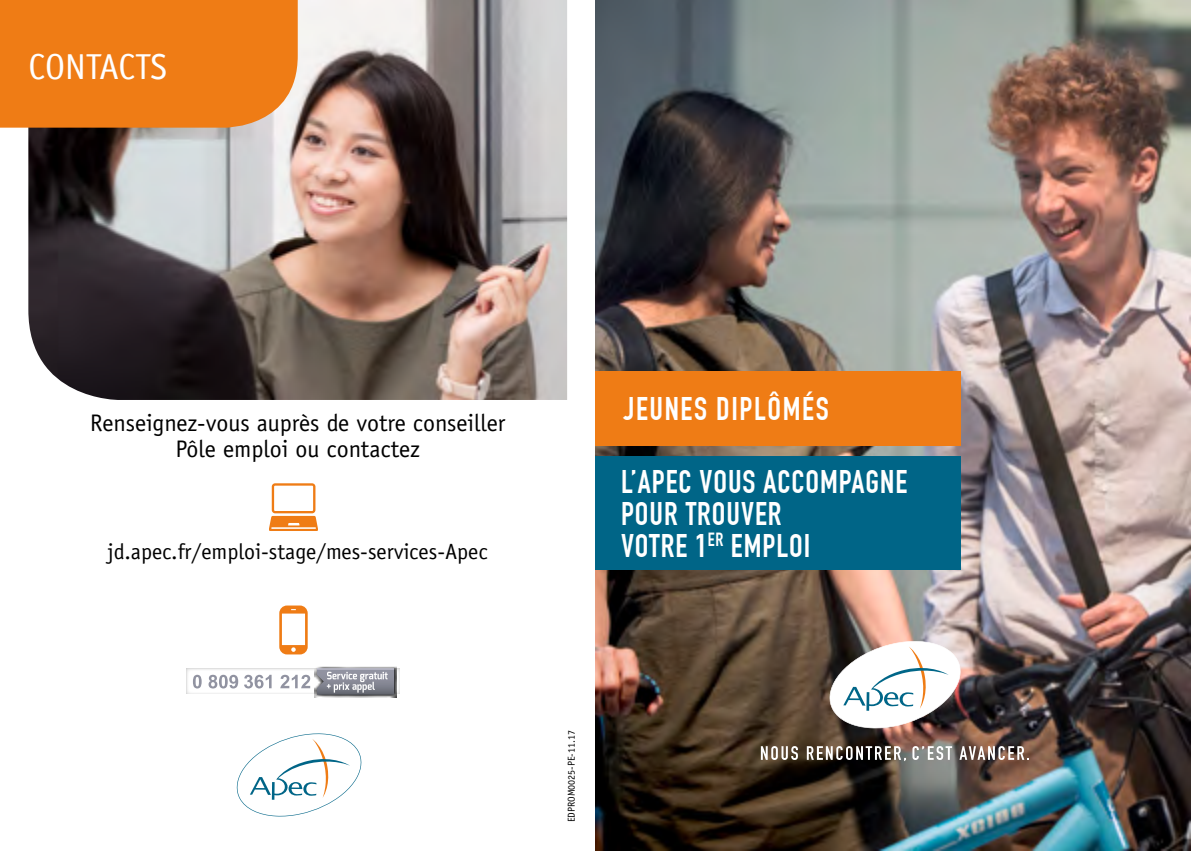
<style>
.page{position:relative;width:1191px;height:851px;background:#fff}
.page>*{position:absolute;margin:0;border:0;box-sizing:border-box;transform-origin:0 0}
.t1{font:36px "Officina Sans";color:#fff}
.t2{font:700 32px/32px "DIN Condensed";letter-spacing:.03em;color:#fff}
.t3{font:700 32px "DIN Condensed";letter-spacing:.05em;color:#fff}
.t4{font:24px/26px "Officina Sans Std";color:#000;text-align:center}
.t5{font:22px "Officina Sans";color:#000}
.t6{font:10px "Officina Sans Std";color:#000}
</style>
<div class="page">
<img style="left:28px;top:0;width:539px;height:400px">
<div style="left:0;top:0;width:298px;height:128px;background:#ef7c15"></div>
<svg style="left:236px;top:733px;width:126px;height:84px"></svg>
<svg style="left:269px;top:483px;width:49px;height:48px"></svg>
<svg style="left:279px;top:605px;width:29px;height:49px"></svg>
<svg style="left:186px;top:668px;width:214px;height:26px"></svg>
<svg style="left:193px;top:674px;width:9px;height:14px"></svg>
<svg style="left:208px;top:674px;width:30px;height:14px"></svg>
<svg style="left:244px;top:674px;width:27px;height:14px"></svg>
<svg style="left:280px;top:674px;width:30px;height:14px"></svg>
<img style="left:314px;top:666px;width:83px;height:31px">
<svg style="left:317px;top:668px;width:77px;height:26px;background:#9c9da7"></svg>
<img style="left:595px;top:0;width:596px;height:850px">
<svg style="left:761px;top:746px;width:37px;height:13px"></svg>
<svg style="left:807px;top:746px;width:99px;height:15px"></svg>
<svg style="left:912px;top:746px;width:40px;height:13px"></svg>
<svg style="left:959px;top:746px;width:70px;height:13px"></svg>
<img style="left:821px;top:639px;width:148px;height:90px">
<div style="left:595px;top:371px;width:366px;height:75px;background:#ef7c15"></div>
<div style="left:595px;top:456px;width:366px;height:114px;background:#006587"></div>
<h1 class="t1" style="left:28px;top:46px;width:140px">CONTACTS</h1>
<p class="t4" style="left:90px;top:409px;width:417px">Renseignez-vous auprès de votre conseiller<br>Pôle emploi ou contactez</p>
<p class="t5" style="left:108px;top:538px;width:382px">jd.apec.fr/emploi-stage/mes-services-Apec</p>
<h2 class="t3" style="left:624px;top:390px;width:206px">JEUNES DIPLÔMÉS</h2>
<h2 class="t2" style="left:621px;top:465px;width:288px">L’APEC VOUS ACCOMPAGNE<br>POUR TROUVER<br>VOTRE 1<sup>ER</sup> EMPLOI</h2>
<p class="t6" style="left:566px;top:822px;width:94px;rotate:-90deg">edprom0025-pe-11.17</p>
</div>
